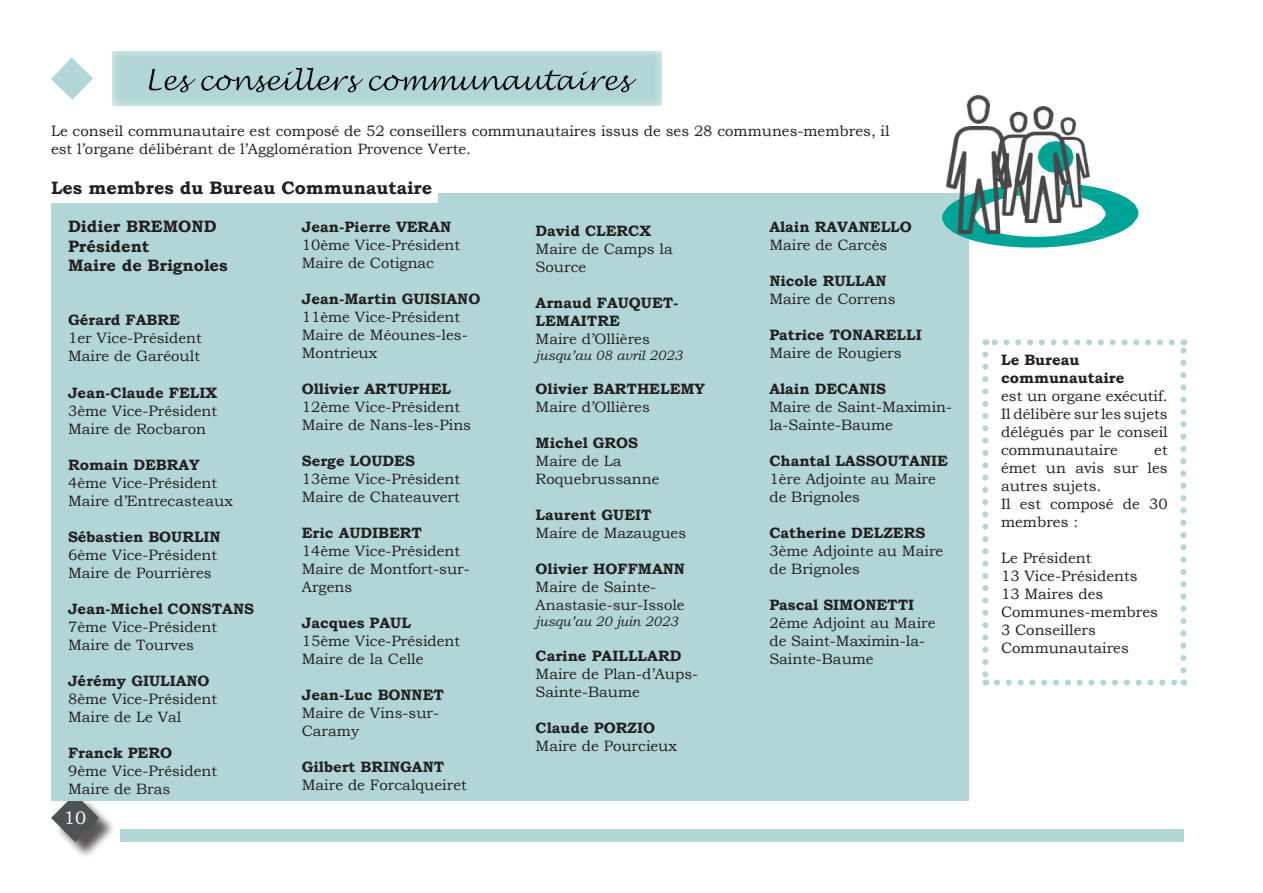
<style>
.page{position:relative;width:1263px;height:893px;background:#fff}
.page>*{position:absolute;margin:0;border:0;box-sizing:border-box;transform-origin:0 0}
.t1{font:700 18px "Bookman Old Style";color:#231f20}
.t2{font:18px "Bookman Old Style";color:#fff}
.t3{font:700 16.5px "Bookman Old Style";color:#231f20}
.t4{font:15px/18px "Bookman Old Style";color:#231f20}
.t5{font:700 15px/18px "Bookman Old Style";color:#231f20}
.t6{font:italic 13.5px "Bookman Old Style";color:#231f20}
</style>
<div class="page">
<div style="left:54px;top:797px;width:63px;height:63px;background:#231f20;opacity:.75"></div>
<svg style="left:51px;top:800px;width:48px;height:42px"></svg>
<div style="left:51px;top:193px;width:917px;height:607px;background:#b2d6d7"></div>
<svg style="left:51px;top:58px;width:42px;height:42px"></svg>
<div style="left:111px;top:49px;width:556px;height:58px;background:#fff;opacity:.75"></div>
<div style="left:120px;top:829px;width:1063px;height:13px;background:#b2d6d7"></div>
<div style="left:51px;top:173px;width:387px;height:30px;background:#fff"></div>
<svg style="left:942px;top:186px;width:196px;height:62px"></svg>
<img style="left:1009px;top:106px;width:80px;height:116px">
<img style="left:946px;top:127px;width:66px;height:107px">
<img style="left:967px;top:95px;width:22px;height:28px">
<svg style="left:997px;top:679px;width:180px;height:6px"></svg>
<svg style="left:982px;top:354px;width:6px;height:331px"></svg>
<svg style="left:1180px;top:339px;width:6px;height:331px"></svg>
<svg style="left:985px;top:339px;width:187px;height:6px"></svg>
<p class="t4" style="left:51px;top:122px;width:840px">Le conseil communautaire est composé de 52 conseillers communautaires issus de ses 28 communes-membres, il est l’organe délibérant de l’Agglomération Provence Verte.</p>
<p class="t1" style="left:51px;top:175px;width:383px">Les membres du Bureau Communautaire</p>
<p class="t3" style="left:68px;top:214px;width:150px">Didier BREMOND</p>
<p class="t3" style="left:68px;top:234px;width:83px">Président</p>
<p class="t3" style="left:68px;top:254px;width:161px">Maire de Brignoles</p>
<p class="t5" style="left:68px;top:311px;width:113px">Gérard FABRE</p>
<p class="t4" style="left:68px;top:329px;width:135px">1er Vice-Président</p>
<p class="t4" style="left:68px;top:347px;width:133px">Maire de Garéoult</p>
<p class="t5" style="left:68px;top:383px;width:151px">Jean-Claude FELIX</p>
<p class="t4" style="left:68px;top:401px;width:151px">3ème Vice-Président</p>
<p class="t4" style="left:68px;top:419px;width:140px">Maire de Rocbaron</p>
<p class="t5" style="left:68px;top:455px;width:133px">Romain DEBRAY</p>
<p class="t4" style="left:68px;top:473px;width:151px">4ème Vice-Président</p>
<p class="t4" style="left:68px;top:491px;width:166px">Maire d’Entrecasteaux</p>
<p class="t5" style="left:68px;top:527px;width:154px">Sébastien BOURLIN</p>
<p class="t4" style="left:68px;top:545px;width:151px">6ème Vice-Président</p>
<p class="t4" style="left:68px;top:563px;width:145px">Maire de Pourrières</p>
<p class="t5" style="left:68px;top:599px;width:187px">Jean-Michel CONSTANS</p>
<p class="t4" style="left:68px;top:617px;width:151px">7ème Vice-Président</p>
<p class="t4" style="left:68px;top:635px;width:128px">Maire de Tourves</p>
<p class="t5" style="left:68px;top:671px;width:143px">Jérémy GIULIANO</p>
<p class="t4" style="left:68px;top:689px;width:151px">8ème Vice-Président</p>
<p class="t4" style="left:68px;top:707px;width:115px">Maire de Le Val</p>
<p class="t5" style="left:68px;top:743px;width:106px">Franck PERO</p>
<p class="t4" style="left:68px;top:761px;width:151px">9ème Vice-Président<br>Maire de Bras</p>
<p class="t2" style="left:64px;top:806px;width:24px">10</p>
<p class="t5" style="left:302px;top:218px;width:151px">Jean-Pierre VERAN</p>
<p class="t4" style="left:302px;top:236px;width:160px">10ème Vice-Président</p>
<p class="t4" style="left:302px;top:254px;width:134px">Maire de Cotignac</p>
<p class="t5" style="left:302px;top:290px;width:180px">Jean-Martin GUISIANO</p>
<p class="t4" style="left:302px;top:308px;width:160px">11ème Vice-Président</p>
<p class="t4" style="left:302px;top:326px;width:167px">Maire de Méounes-les-<br>Montrieux</p>
<p class="t5" style="left:302px;top:380px;width:151px">Ollivier ARTUPHEL</p>
<p class="t4" style="left:302px;top:398px;width:160px">12ème Vice-Président</p>
<p class="t4" style="left:302px;top:416px;width:171px">Maire de Nans-les-Pins</p>
<p class="t5" style="left:302px;top:452px;width:115px">Serge LOUDES</p>
<p class="t4" style="left:302px;top:470px;width:160px">13ème Vice-Président</p>
<p class="t4" style="left:302px;top:488px;width:160px">Maire de Chateauvert</p>
<p class="t5" style="left:302px;top:524px;width:122px">Eric AUDIBERT</p>
<p class="t4" style="left:302px;top:542px;width:160px">14ème Vice-Président</p>
<p class="t4" style="left:302px;top:560px;width:169px">Maire de Montfort-sur-<br>Argens</p>
<p class="t5" style="left:302px;top:614px;width:111px">Jacques PAUL</p>
<p class="t4" style="left:302px;top:632px;width:160px">15ème Vice-Président</p>
<p class="t4" style="left:302px;top:650px;width:123px">Maire de la Celle</p>
<p class="t5" style="left:302px;top:686px;width:144px">Jean-Luc BONNET</p>
<p class="t4" style="left:302px;top:704px;width:139px">Maire de Vins-sur-<br>Caramy</p>
<p class="t5" style="left:302px;top:758px;width:144px">Gilbert BRINGANT</p>
<p class="t4" style="left:302px;top:776px;width:166px">Maire de Forcalqueiret</p>
<p class="t5" style="left:536px;top:222px;width:117px">David CLERCX</p>
<p class="t4" style="left:536px;top:240px;width:139px">Maire de Camps la<br>Source</p>
<p class="t5" style="left:536px;top:294px;width:145px">Arnaud FAUQUET-<br>LEMAITRE</p>
<p class="t4" style="left:536px;top:330px;width:116px">Maire d’Ollières</p>
<p class="t6" style="left:536px;top:346px;width:148px">jusqu’au 08 avril 2023</p>
<p class="t5" style="left:536px;top:380px;width:171px">Olivier BARTHELEMY</p>
<p class="t4" style="left:536px;top:398px;width:116px">Maire d’Ollières</p>
<p class="t5" style="left:536px;top:434px;width:104px">Michel GROS</p>
<p class="t4" style="left:536px;top:452px;width:125px">Maire de La<br>Roquebrussanne</p>
<p class="t5" style="left:536px;top:506px;width:118px">Laurent GUEIT</p>
<p class="t4" style="left:536px;top:524px;width:152px">Maire de Mazaugues</p>
<p class="t5" style="left:536px;top:560px;width:151px">Olivier HOFFMANN</p>
<p class="t4" style="left:536px;top:578px;width:151px">Maire de Sainte-<br>Anastasie-sur-Issole</p>
<p class="t6" style="left:536px;top:613px;width:144px">jusqu’au 20 juin 2023</p>
<p class="t5" style="left:536px;top:646px;width:147px">Carine PAILLLARD</p>
<p class="t4" style="left:536px;top:665px;width:164px">Maire de Plan-d’Aups-<br>Sainte-Baume</p>
<p class="t5" style="left:536px;top:718px;width:121px">Claude PORZIO</p>
<p class="t4" style="left:536px;top:737px;width:143px">Maire de Pourcieux</p>
<p class="t5" style="left:769px;top:218px;width:144px">Alain RAVANELLO</p>
<p class="t4" style="left:769px;top:236px;width:119px">Maire de Carcès</p>
<p class="t5" style="left:769px;top:272px;width:119px">Nicole RULLAN</p>
<p class="t4" style="left:769px;top:290px;width:128px">Maire de Correns</p>
<p class="t5" style="left:769px;top:326px;width:154px">Patrice TONARELLI</p>
<p class="t4" style="left:769px;top:344px;width:134px">Maire de Rougiers</p>
<p class="t5" style="left:769px;top:380px;width:118px">Alain DECANIS</p>
<p class="t4" style="left:769px;top:398px;width:184px">Maire de Saint-Maximin&shy;la-Sainte-Baume</p>
<p class="t5" style="left:769px;top:452px;width:180px">Chantal LASSOUTANIE</p>
<p class="t4" style="left:769px;top:470px;width:168px">1ère Adjointe au Maire de Brignoles</p>
<p class="t5" style="left:769px;top:524px;width:157px">Catherine DELZERS</p>
<p class="t4" style="left:769px;top:542px;width:175px">3ème Adjointe au Maire de Brignoles</p>
<p class="t5" style="left:769px;top:596px;width:146px">Pascal SIMONETTI</p>
<p class="t4" style="left:769px;top:614px;width:168px">2ème Adjoint au Maire de Saint-Maximin-la-<br>Sainte-Baume</p>
<p class="t5" style="left:1001px;top:350px;width:125px">Le Bureau communautaire</p>
<p class="t4" style="left:1001px;top:387px;width:168px;text-align:justify">est un organe exécutif.<br>Il délibère sur les sujets délégués par le conseil communautaire</p>
<p class="t4" style="left:1001px;top:441px;width:168px;text-align:justify;text-indent:153px">et émet un avis sur les autres sujets.</p>
<p class="t4" style="left:1001px;top:495px;width:168px">Il est composé de 30 membres :</p>
<p class="t4" style="left:1001px;top:549px;width:92px">Le Président</p>
<p class="t4" style="left:1001px;top:567px;width:138px">13 Vice-Présidents</p>
<p class="t4" style="left:1001px;top:585px;width:158px">13 Maires des<br>Communes-membres</p>
<p class="t4" style="left:1001px;top:621px;width:129px">3 Conseillers<br>Communautaires</p>
</div>
